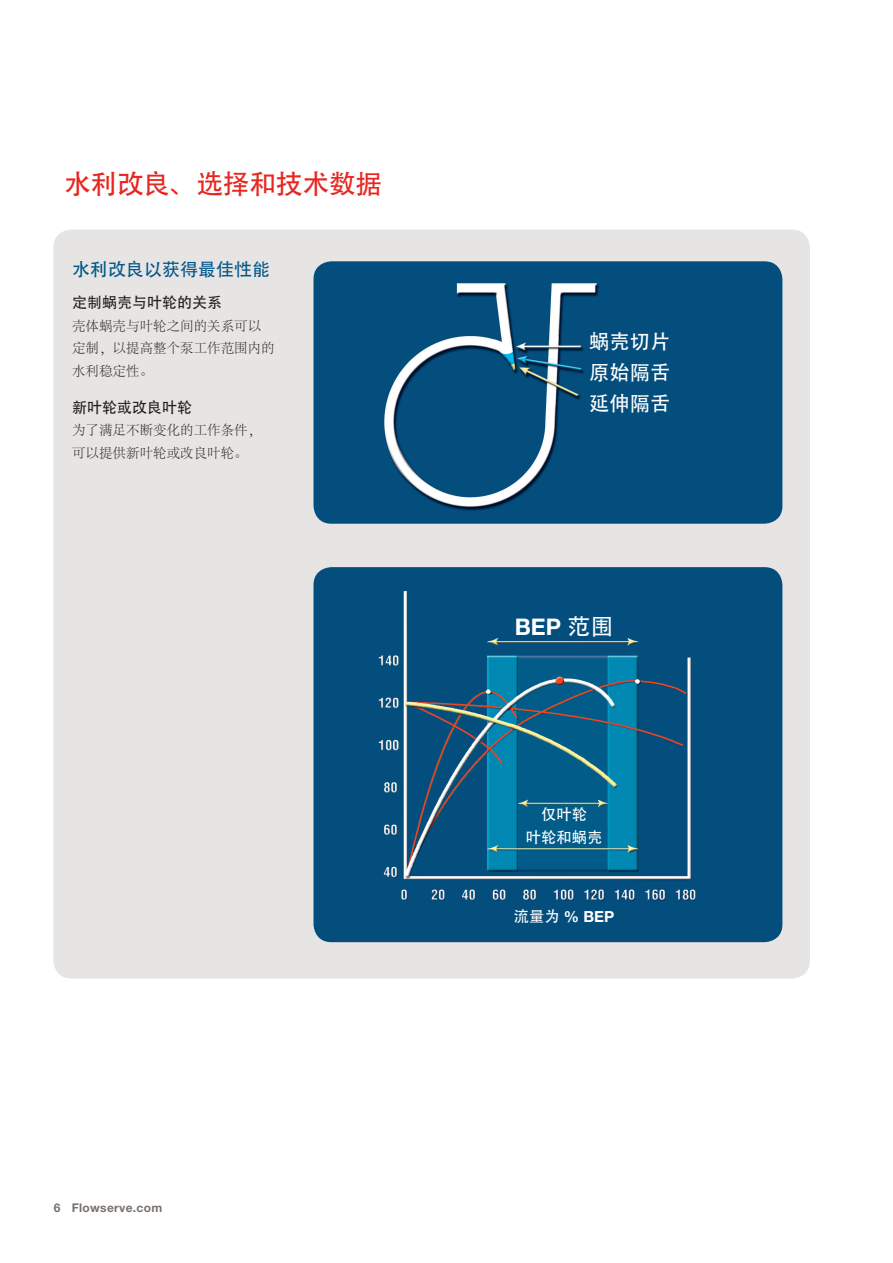
<style>
.page{position:relative;width:893px;height:1263px;background:#fff}
.page>*{position:absolute;margin:0;border:0;box-sizing:border-box;transform-origin:0 0}
.Headline_Level_1__re{font:27px "Adobe Heiti Std";letter-spacing:-.02em;color:#e72621}
.t1{font:700 22.95px "Helvetica Neue LT Std";color:#fff}
.t2{font:20.25px "Adobe Heiti Std";color:#fff}
.Subhead_Level_1__blu{font:18px "Adobe Heiti Std";color:#00568a}
.t3{font:15.3px "Adobe Heiti Std";color:#fff}
.t4{font:700 15.3px "Helvetica Neue LT Std";color:#fff}
.Subhead_Level_2__bla{font:15px "Adobe Heiti Std";color:#231f20}
.Body_copy{font:300 13.5px/22.5px "Adobe Song Std";color:#231f20}
.t5{font:700 12px "Helvetica Neue LT Std";letter-spacing:.025em;color:#79716c}
.s1{font-family:"Adobe Heiti Std";font-weight:400}
</style>
<div class="page">
<div style="left:53px;top:230px;width:757px;height:748px;background:#e7e5e3;border-radius:18px"></div>
<img style="left:313px;top:567px;width:469px;height:375px">
<img style="left:313px;top:261px;width:469px;height:263px">
<p class="Headline_Level_1__re" style="left:64px;top:168px;width:320px">水利改良、选择和技术数据</p>
<p class="Subhead_Level_1__blu" style="left:72px;top:258px;width:199px">水利改良以获得最佳性能</p>
<p class="Subhead_Level_2__bla" style="left:72px;top:294px;width:151px">定制蜗壳与叶轮的关系</p>
<p class="Body_copy" style="left:72px;top:315px;width:204px">壳体蜗壳与叶轮之间的关系可以定制，以提高整个泵工作范围内的水利稳定性。</p>
<p class="Subhead_Level_2__bla" style="left:72px;top:398px;width:121px">新叶轮或改良叶轮</p>
<p class="Body_copy" style="left:72px;top:419px;width:190px">为了满足不断变化的工作条件，可以提供新叶轮或改良叶轮。</p>
<p class="t5" style="left:54px;top:1201px;width:110px">6 Flowserve.com</p>
<p class="t2" style="left:589px;top:330px;width:82px">蜗壳切片</p>
<p class="t2" style="left:589px;top:361px;width:82px">原始隔舌</p>
<p class="t2" style="left:589px;top:392px;width:82px">延伸隔舌</p>
<p class="t1" style="left:515px;top:613px;width:100px">BEP <span class="s1">范围</span></p>
<p class="t3" style="left:541px;top:805px;width:47px">仅叶轮</p>
<p class="t3" style="left:526px;top:828px;width:78px">叶轮和蜗壳</p>
<p class="t4" style="left:514px;top:907px;width:102px"><span class="s1">流量为</span> % BEP</p>
</div>
